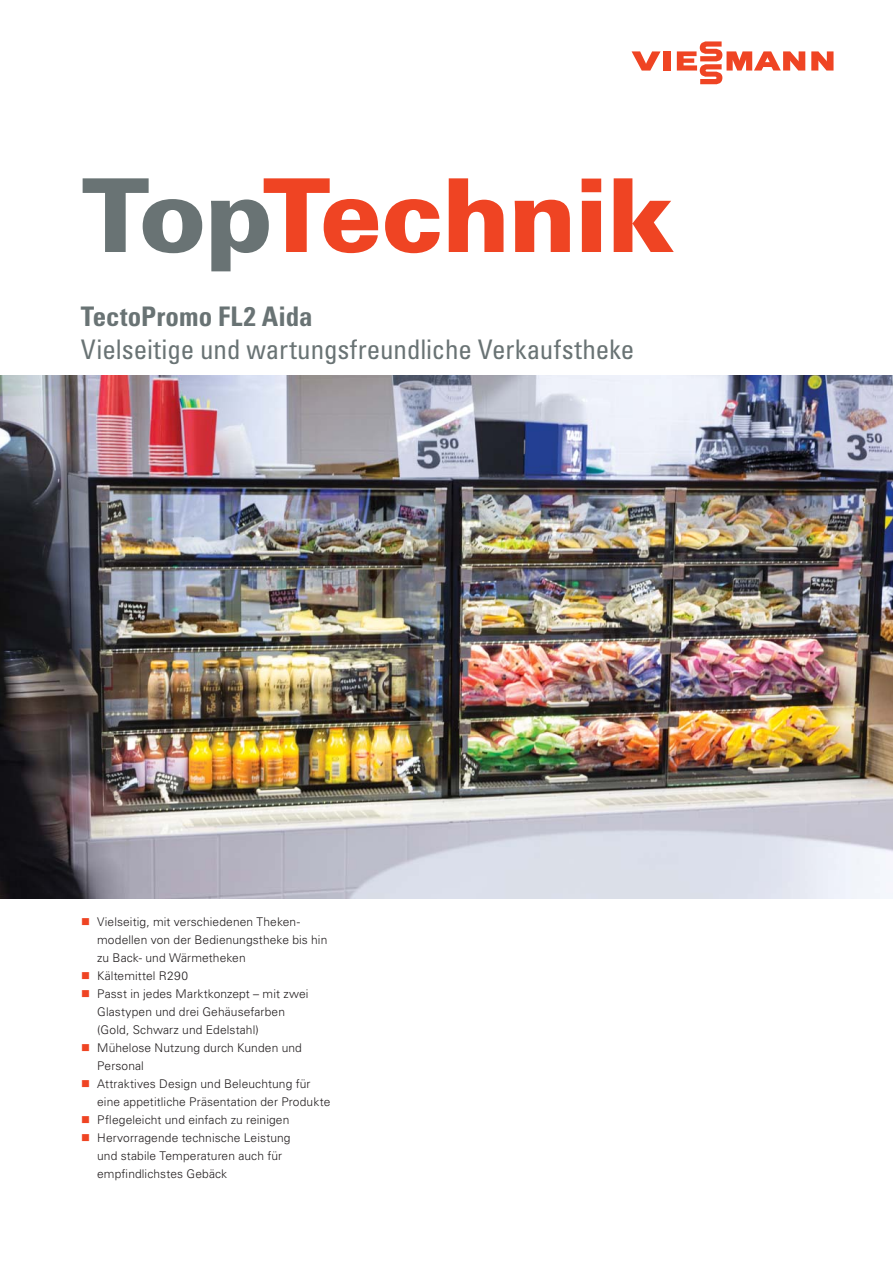
<style>
.page{position:relative;width:893px;height:1263px;background:#fff}
.page>*{position:absolute;margin:0;border:0;box-sizing:border-box;transform-origin:0 0}
.t1{font:900 102px "Univers LTCYR 75";letter-spacing:-.02em;color:#ef4423}
.t2{font:condensed 27px "Univers LT Std";color:#697374}
.t3{font:27px "Univers LTCYR 67 Bold Cond";letter-spacing:.005em;color:#697374}
.t4{font:300 12px/18px "Univers LTCYR 45";letter-spacing:.01em;color:#231f20}
.s1{color:#697374}
.s2{color:#ef4423}
</style>
<div class="page">
<div style="left:663px;top:51px;width:7px;height:20px;background:#ef4423"></div>
<svg style="left:631px;top:51px;width:29px;height:20px"></svg>
<svg style="left:677px;top:41px;width:128px;height:44px"></svg>
<svg style="left:811px;top:51px;width:22px;height:20px"></svg>
<img style="left:0;top:376px;width:893px;height:523px">
<h1 class="t1" style="left:82px;top:157px;width:594px"><span class="s1">Top</span>Technik</h1>
<h2 class="t3" style="left:81px;top:300px;width:233px">TectoPromo FL2 Aida</h2>
<h2 class="t2" style="left:81px;top:336px;width:555px">Vielseitige und wartungsfreundliche Verkaufstheke</h2>
<p class="t4" style="left:97px;top:914px;width:232px;text-indent:-16px"><span class="s2">■</span> Vielseitig, mit verschiedenen Theken&shy;modellen von der Bedienungstheke bis hin zu Back- und Wärmetheken</p>
<p class="t4" style="left:81px;top:968px;width:109px"><span class="s2">■</span> Kältemittel R290</p>
<p class="t4" style="left:97px;top:986px;width:213px;text-indent:-16px"><span class="s2">■</span> Passt in jedes Marktkonzept – mit zwei<br>Glastypen und drei Gehäusefarben (Gold, Schwarz und Edelstahl)</p>
<p class="t4" style="left:97px;top:1040px;width:206px;text-indent:-16px"><span class="s2">■</span> Mühelose Nutzung durch Kunden und<br>Personal</p>
<p class="t4" style="left:97px;top:1076px;width:235px;text-indent:-16px"><span class="s2">■</span> Attraktives Design und Beleuchtung für eine appetitliche Präsentation der Produkte</p>
<p class="t4" style="left:81px;top:1112px;width:210px"><span class="s2">■</span> Pflegeleicht und einfach zu reinigen</p>
<p class="t4" style="left:97px;top:1130px;width:195px;text-indent:-16px"><span class="s2">■</span> Hervorragende technische Leistung und stabile Temperaturen auch für empfindlichstes Gebäck</p>
</div>
